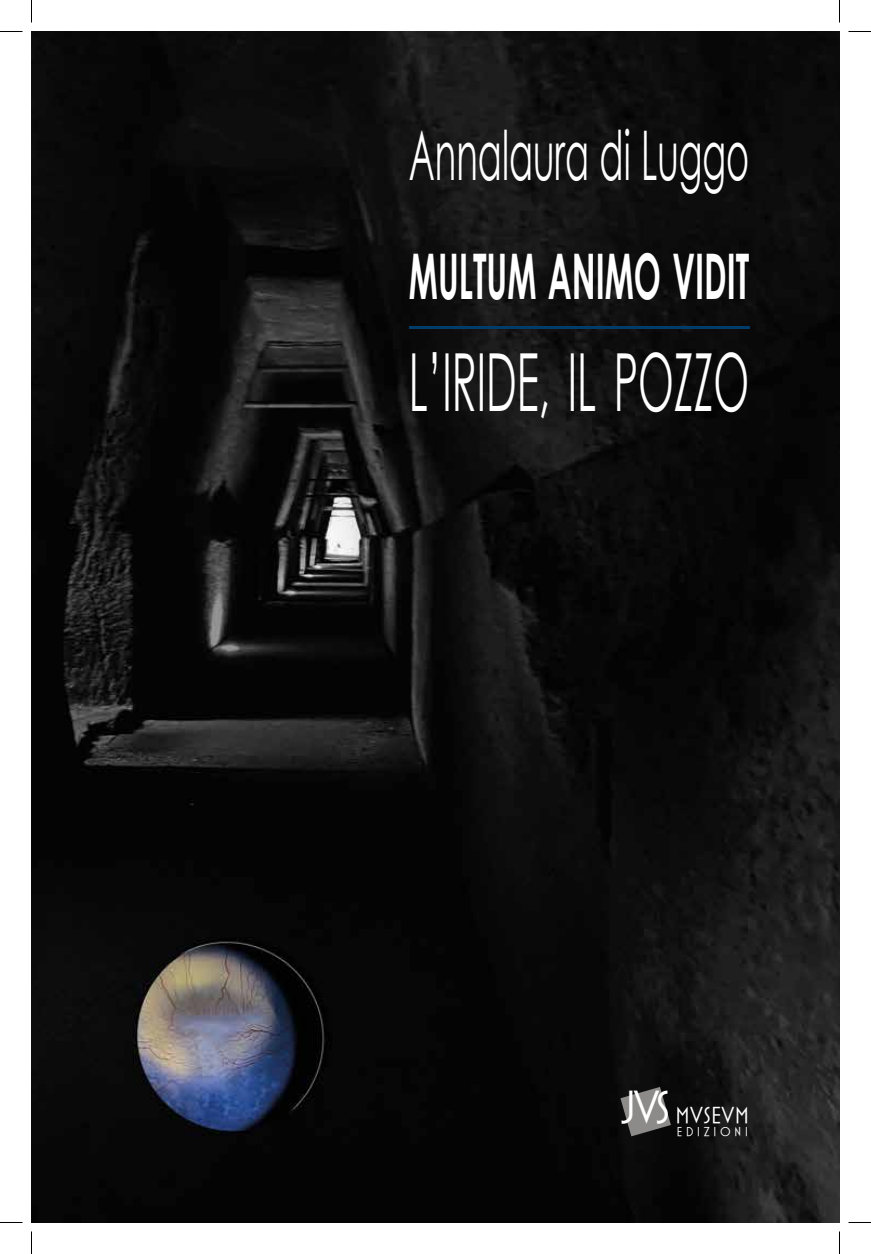
<style>
.page{position:relative;width:871px;height:1254px;background:#fff}
.page>*{position:absolute;margin:0;border:0;box-sizing:border-box;transform-origin:0 0}
.t1{font:80.1px "Century Gothic";color:#fff;scale:.51 1}
.t2{font:68.55px "Century Gothic";color:#fff;scale:.51 1}
.t3{font:700 63px "Century Gothic";color:#fff;scale:.51 1}
.t4{font:23.55px "Mostra One";color:#fff}
.t5{font:13.2px "Mostra One";letter-spacing:.255em;color:#fff}
.s1{font-size:47.1px}
</style>
<div class="page">
<img style="left:32px;top:32px;width:807px;height:1190px">
<svg style="left:620px;top:1087px;width:51px;height:49px;background:#5f5e5d"></svg>
<hr style="left:409px;top:326px;width:340px;height:2px;background:#003c69">
<svg style="left:0;top:31px;width:22px;height:1px"></svg>
<svg style="left:848px;top:31px;width:23px;height:1px"></svg>
<svg style="left:0;top:1222px;width:22px;height:1px"></svg>
<svg style="left:848px;top:1222px;width:23px;height:1px"></svg>
<svg style="left:31px;top:0;width:1px;height:23px"></svg>
<svg style="left:31px;top:1231px;width:1px;height:23px"></svg>
<svg style="left:839px;top:0;width:1px;height:23px"></svg>
<svg style="left:839px;top:1231px;width:1px;height:23px"></svg>
<p class="t2" style="left:409px;top:108px;width:669px">Annalaura di Luggo</p>
<p class="t3" style="left:409px;top:228px;width:669px">MULTUM ANIMO VIDIT</p>
<p class="t1" style="left:409px;top:326px;width:669px">L’IRIDE, IL POZZO</p>
<p class="t4" style="left:621px;top:1102px;width:130px"><span class="s1">JVS</span> MVSEVM</p>
<p class="t5" style="left:676px;top:1124px;width:73px">EDIZIONI</p>
</div>
